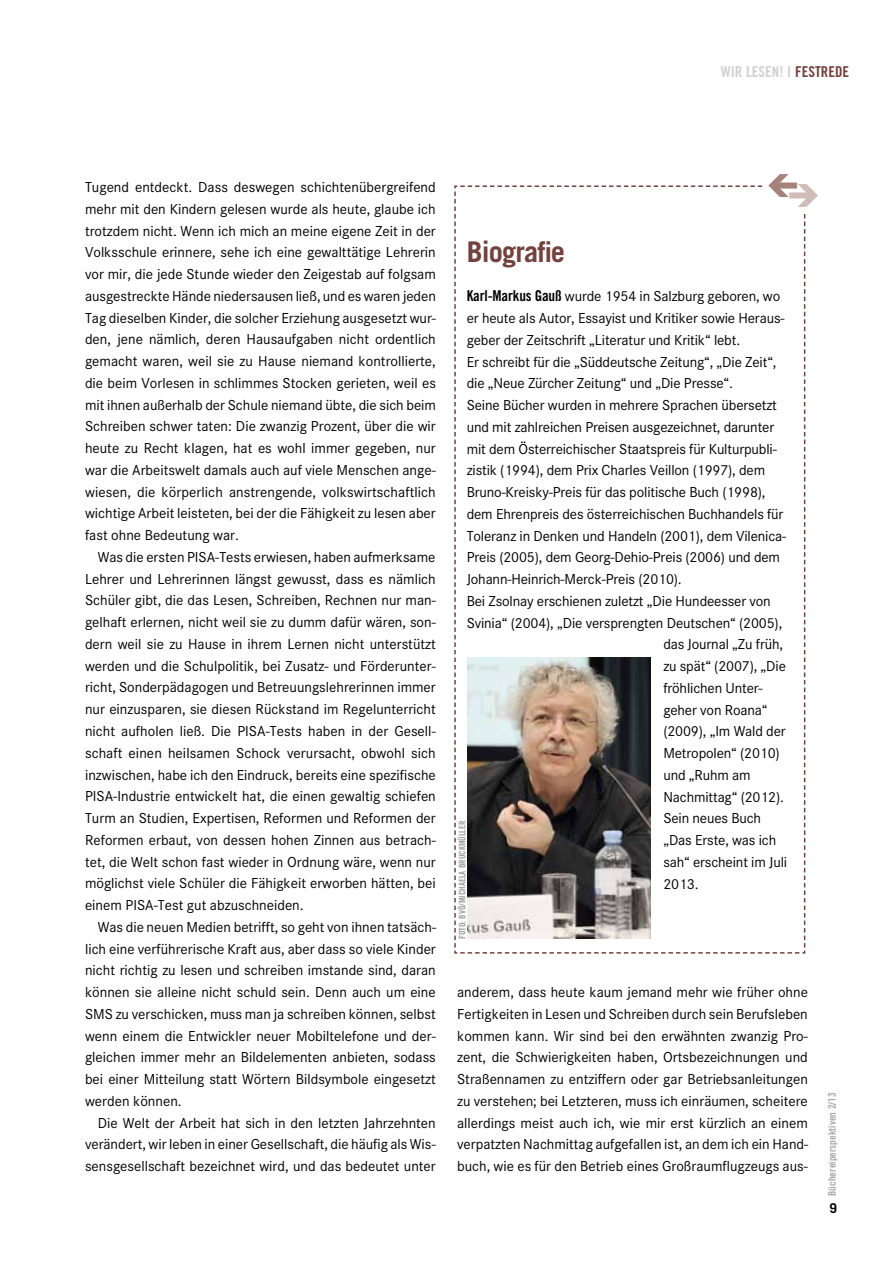
<style>
.page{position:relative;width:893px;height:1263px;background:#fff}
.page>*{position:absolute;margin:0;border:0;box-sizing:border-box;transform-origin:0 0}
.t1{font:700 28.5px "Trade Gothic";letter-spacing:-.03em;color:#74423e}
.t2{font:15px/21.8px "Corporate S";letter-spacing:-.01em;color:#000;text-align:justify}
.t3{font:15px "Trade Gothic Bold Cond Twenty";color:#d0d1d2}
.t4{font:700 13.5px "Trade Gothic";color:#000}
.t5{font:10.5px "Trade Gothic Bold Cond Twenty";color:#a7a8aa}
.t6{font:9px "Trade Gothic Bold Cond Twenty";color:#9c9e9f}
.s1{color:#74423e}
.s2{font-family:"Trade Gothic Bold Cond Twenty"}
</style>
<div class="page">
<svg style="left:454px;top:185px;width:352px;height:768px"></svg>
<p class="t3" style="left:721px;top:62px;width:130px">WIR LESEN! I <span class="s1">FESTREDE</span></p>
<p class="t2" style="left:85px;top:177px;width:353px">Tugend entdeckt. Dass deswegen schichtenübergreifend mehr mit den Kindern gelesen wurde als heute, glaube ich trotzdem nicht. Wenn ich mich an meine eigene Zeit in der Volksschule erinnere, sehe ich eine gewalttätige Lehrerin vor mir, die jede Stunde wieder den Zeigestab auf folgsam ausgestreckte Hände niedersausen ließ, und es waren jeden Tag dieselben Kinder, die solcher Erziehung ausgesetzt wur&shy;den, jene nämlich, deren Hausaufgaben nicht ordentlich gemacht waren, weil sie zu Hause niemand kontrollierte, die beim Vorlesen in schlimmes Stocken gerieten, weil es mit ihnen außerhalb der Schule niemand übte, die sich beim Schreiben schwer taten: Die zwanzig Prozent, über die wir heute zu Recht klagen, hat es wohl immer gegeben, nur war die Arbeitswelt damals auch auf viele Menschen ange&shy;wiesen, die körperlich anstrengende, volkswirtschaftlich wichtige Arbeit leisteten, bei der die Fähigkeit zu lesen aber fast ohne Bedeutung war.</p>
<p class="t2" style="left:85px;top:546px;width:352px;text-indent:13px">Was die ersten PISA-Tests erwiesen, haben aufmerksame Lehrer und Lehrerinnen längst gewusst, dass es nämlich Schüler gibt, die das Lesen, Schreiben, Rechnen nur man&shy;gelhaft erlernen, nicht weil sie zu dumm dafür wären, son&shy;dern weil sie zu Hause in ihrem Lernen nicht unterstützt werden und die Schulpolitik, bei Zusatz- und Förderunter&shy;richt, Sonderpädagogen und Betreuungslehrerinnen immer nur einzusparen, sie diesen Rückstand im Regelunterricht nicht aufholen ließ. Die PISA-Tests haben in der Gesell&shy;schaft einen heilsamen Schock verursacht, obwohl sich inzwischen, habe ich den Eindruck, bereits eine spezifische PISA-Industrie entwickelt hat, die einen gewaltig schiefen Turm an Studien, Expertisen, Reformen und Reformen der Reformen erbaut, von dessen hohen Zinnen aus betrach&shy;tet, die Welt schon fast wieder in Ordnung wäre, wenn nur möglichst viele Schüler die Fähigkeit erworben hätten, bei einem PISA-Test gut abzuschneiden.</p>
<p class="t2" style="left:85px;top:916px;width:353px;text-indent:13px">Was die neuen Medien betrifft, so geht von ihnen tatsäch&shy;lich eine verführerische Kraft aus, aber dass so viele Kinder nicht richtig zu lesen und schreiben imstande sind, daran können sie alleine nicht schuld sein. Denn auch um eine SMS zu verschicken, muss man ja schreiben können, selbst wenn einem die Entwickler neuer Mobiltelefone und der&shy;gleichen immer mehr an Bildelementen anbieten, sodass bei einer Mitteilung statt Wörtern Bildsymbole eingesetzt werden können.</p>
<p class="t2" style="left:85px;top:1112px;width:352px;text-indent:13px">Die Welt der Arbeit hat sich in den letzten Jahrzehnten verändert, wir leben in einer Gesellschaft, die häufig als Wis&shy;sensgesellschaft bezeichnet wird, und das bedeutet unter</p>
<h1 class="t1" style="left:467px;top:235px;width:100px">Biografie</h1>
<p class="t2" style="left:467px;top:286px;width:315px"><span class="s2">Karl-Markus Gauß</span> wurde 1954 in Salzburg geboren, wo</p>
<p class="t2" style="left:467px;top:307px;width:319px">er heute als Autor, Essayist und Kritiker sowie Heraus-</p>
<p class="t2" style="left:467px;top:329px;width:275px">geber der Zeitschrift „Literatur und Kritik“ lebt.</p>
<p class="t2" style="left:467px;top:351px;width:311px">Er schreibt für die „Süddeutsche Zeitung“, „Die Zeit“,</p>
<p class="t2" style="left:467px;top:373px;width:268px">die „Neue Zürcher Zeitung“ und „Die Presse“.</p>
<p class="t2" style="left:467px;top:394px;width:312px">Seine Bücher wurden in mehrere Sprachen übersetzt</p>
<p class="t2" style="left:467px;top:416px;width:309px">und mit zahlreichen Preisen ausgezeichnet, darunter</p>
<p class="t2" style="left:467px;top:438px;width:312px">mit dem Österreichischer Staatspreis für Kulturpubli-</p>
<p class="t2" style="left:467px;top:460px;width:300px">zistik (1994), dem Prix Charles Veillon (1997), dem</p>
<p class="t2" style="left:467px;top:481px;width:300px">Bruno-Kreisky-Preis für das politische Buch (1998),</p>
<p class="t2" style="left:467px;top:503px;width:318px">dem Ehrenpreis des österreichischen Buchhandels für</p>
<p class="t2" style="left:467px;top:525px;width:321px">Toleranz in Denken und Handeln (2001), dem Vilenica-</p>
<p class="t2" style="left:467px;top:547px;width:315px">Preis (2005), dem Georg-Dehio-Preis (2006) und dem</p>
<p class="t2" style="left:467px;top:568px;width:217px">Johann-Heinrich-Merck-Preis (2010).</p>
<p class="t2" style="left:467px;top:590px;width:306px">Bei Zsolnay erschienen zuletzt „Die Hundeesser von</p>
<p class="t2" style="left:467px;top:612px;width:317px">Svinia“ (2004), „Die versprengten Deutschen“ (2005),</p>
<p class="t2" style="left:663px;top:634px;width:121px">das Journal „Zu früh,</p>
<p class="t2" style="left:663px;top:655px;width:124px">zu spät“ (2007), „Die</p>
<p class="t2" style="left:663px;top:677px;width:101px">fröhlichen Unter-</p>
<p class="t2" style="left:663px;top:699px;width:106px">geher von Roana“</p>
<p class="t2" style="left:663px;top:721px;width:124px">(2009), „Im Wald der</p>
<p class="t2" style="left:663px;top:742px;width:118px">Metropolen“ (2010)</p>
<p class="t2" style="left:663px;top:764px;width:89px">und „Ruhm am</p>
<p class="t2" style="left:663px;top:786px;width:122px">Nachmittag“ (2012).</p>
<p class="t2" style="left:663px;top:808px;width:99px">Sein neues Buch</p>
<p class="t2" style="left:663px;top:829px;width:114px">„Das Erste, was ich</p>
<p class="t2" style="left:663px;top:851px;width:125px">sah“ erscheint im Juli</p>
<p class="t2" style="left:663px;top:873px;width:37px">2013.</p>
<p class="t6" style="left:457px;top:939px;width:120px;rotate:-90deg">FOTO: BVÖ/MICHAELA BRUCKMÜLLER</p>
<p class="t2" style="left:457px;top:981px;width:353px">anderem, dass heute kaum jemand mehr wie früher ohne Fertigkeiten in Lesen und Schreiben durch sein Berufsleben kommen kann. Wir sind bei den erwähnten zwanzig Pro&shy;zent, die Schwierigkeiten haben, Ortsbezeichnungen und Straßennamen zu entziffern oder gar Betriebsanleitungen zu verstehen; bei Letzteren, muss ich einräumen, scheitere allerdings meist auch ich, wie mir erst kürzlich an einem verpatzten Nachmittag aufgefallen ist, an dem ich ein Hand&shy;buch, wie es für den Betrieb eines Großraumflugzeugs aus-</p>
<p class="t5" style="left:826px;top:1196px;width:105px;rotate:-90deg">Büchereiperspektiven 2/13</p>
<p class="t4" style="left:829px;top:1199px;width:9px">9</p>
</div>
